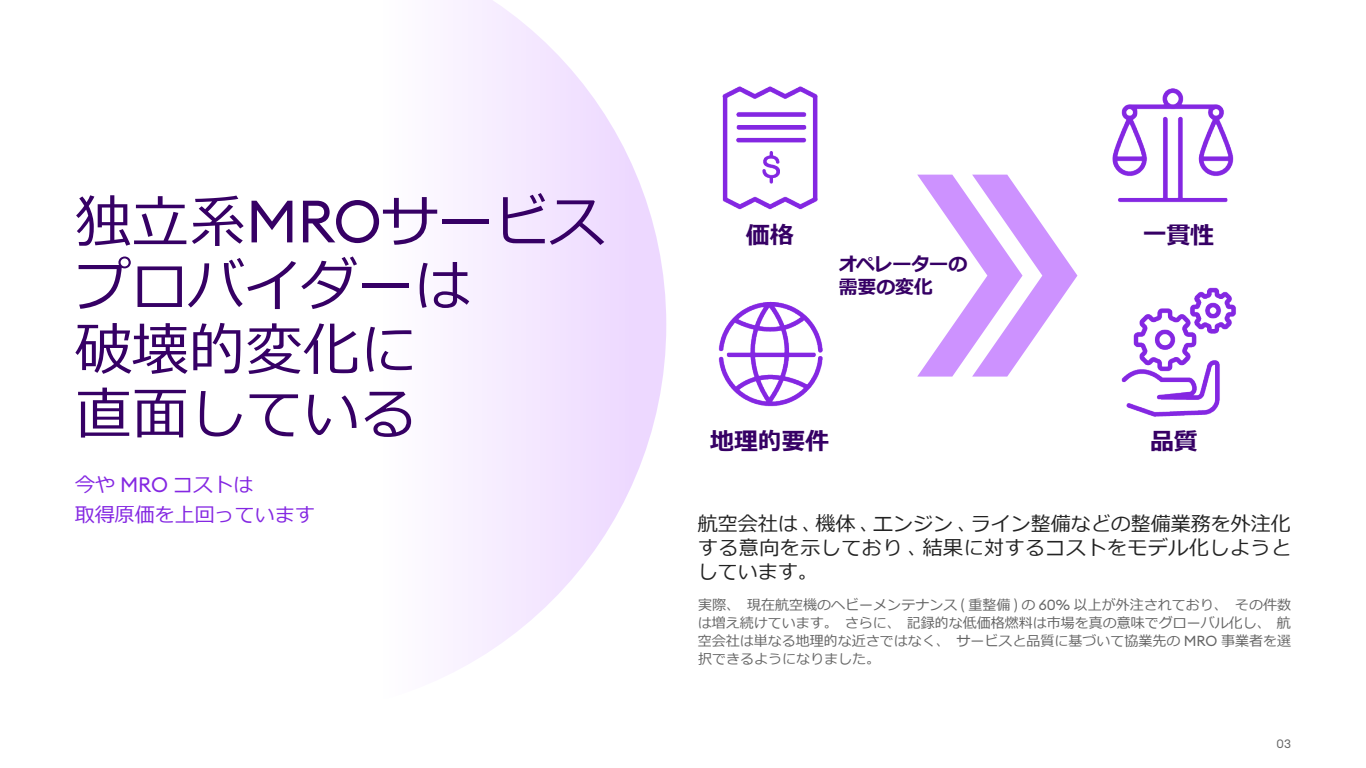
<style>
.page{position:relative;width:1366px;height:768px;background:#fff}
.page>*{position:absolute;margin:0;border:0;box-sizing:border-box;transform-origin:0 0}
.t1{font:57px/64px "Meiryo";color:#360065}
.t2{font:700 24px "Meiryo";letter-spacing:-.01em;color:#360065}
.t3{font:20px/24px "Meiryo";letter-spacing:.025em;color:#232323;text-align:justify}
.t4{font:20px/30px "Meiryo";color:#8427e2}
.t5{font:700 19px/22.8px "Meiryo";letter-spacing:-.01em;color:#360065}
.t6{font:14px/18px "Meiryo";color:#656565;text-align:justify}
.t7{font:12px "Euclid Circular A";color:#656565}
.s1{font-family:"Euclid Circular A";font-size:58.7px}
.s2{font-family:"Euclid Circular A";font-size:20.6px}
.s3{font-family:"Euclid Circular A";font-size:14.4px}
</style>
<div class="page">
<svg style="left:448px;top:0;width:218px;height:674px;fill:#f6ecff"></svg>
<svg style="left:917px;top:175px;width:160px;height:202px"></svg>
<img style="left:718px;top:301px;width:105px;height:106px">
<img style="left:722px;top:86px;width:96px;height:124px">
<img style="left:1112px;top:88px;width:122px;height:115px">
<img style="left:1121px;top:287px;width:115px;height:130px">
<h1 class="t1" style="left:75px;top:193px;width:532px">独立系<span class="s1">MRO</span>サービスプロバイダーは<br>破壊的変化に<br>直面している</h1>
<h3 class="t4" style="left:75px;top:471px;width:241px">今や <span class="s2">MRO</span> コストは<br>取得原価を上回っています</h3>
<h2 class="t2" style="left:746px;top:219px;width:49px">価格</h2>
<h2 class="t2" style="left:1143px;top:219px;width:73px">一貫性</h2>
<h3 class="t5" style="left:839px;top:254px;width:130px">オペレーターの需要の変化</h3>
<h2 class="t2" style="left:710px;top:425px;width:121px">地理的要件</h2>
<h2 class="t2" style="left:1150px;top:425px;width:49px">品質</h2>
<h3 class="t3" style="left:698px;top:513px;width:595px">航空会社は､機体､エンジン､ライン整備などの整備業務を外注化する意向を示しており､結果に対するコストをモデル化しようとしています。</h3>
<p class="t6" style="left:698px;top:596px;width:595px">実際、現在航空機のヘビーメンテナンス <span class="s3">(</span> 重整備 <span class="s3">)</span> の <span class="s3">60%</span> 以上が外注されており、その件数は増え続けています。さらに、記録的な低価格燃料は市場を真の意味でグローバル化し、航空会社は単なる地理的な近さではなく、サービスと品質に基づいて協業先の <span class="s3">MRO</span> 事業者を選択できるようになりました。</p>
<p class="t7" style="left:1277px;top:736px;width:16px">03</p>
</div>
